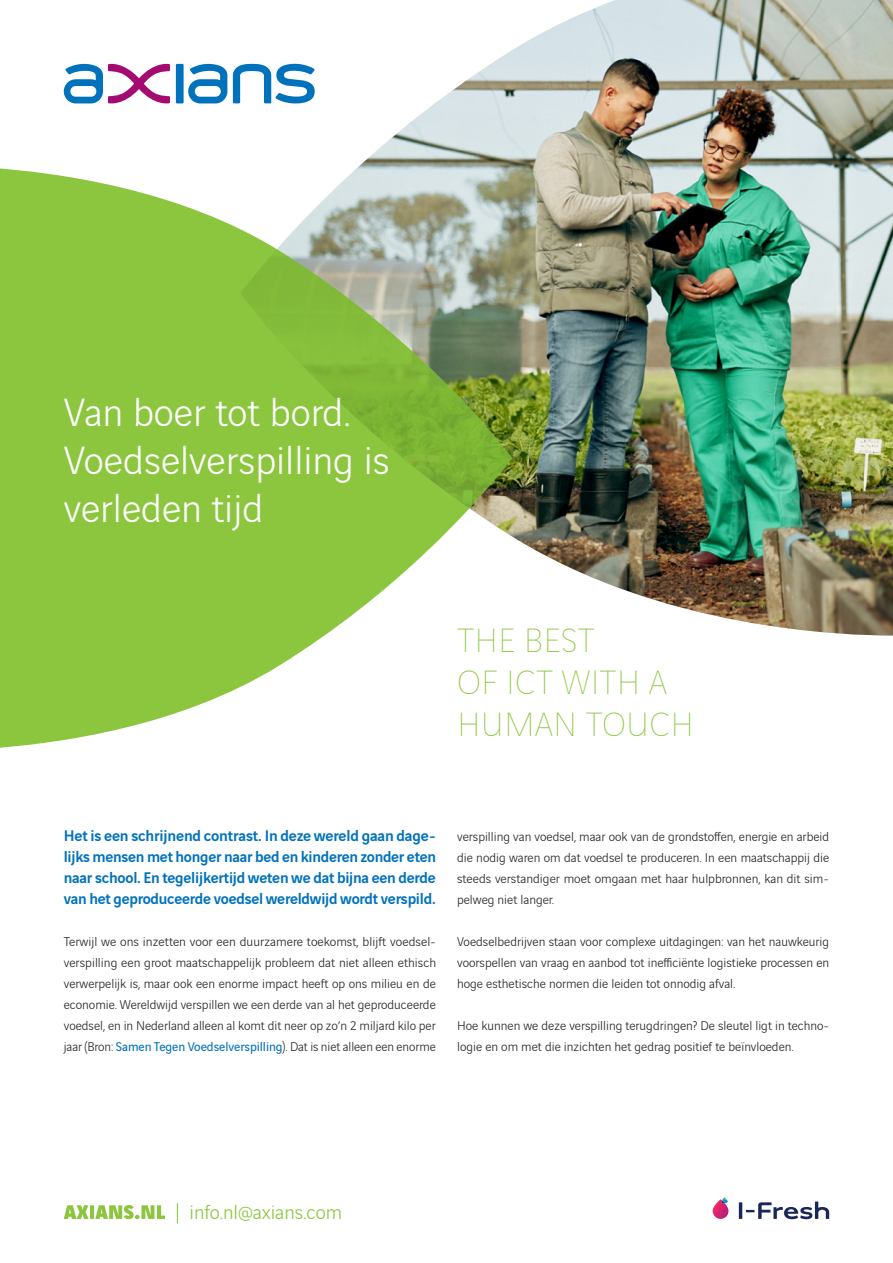
<style>
.page{position:relative;width:893px;height:1263px;background:#fff}
.page>*{position:absolute;margin:0;border:0;box-sizing:border-box;transform-origin:0 0}
.Cover_-_Titel{font:300 42px/48px "Vinci Sans";color:#fff}
.Cover_-_Pay-off{font:200 36px/42px "Vinci Sans";letter-spacing:.02em;color:#8bc63e}
.t1{font:300 21px "Vinci Sans";color:#8bc63e}
.Inleiding{font:500 16.5px/21px "Vinci Sans";letter-spacing:-.015em;color:#0072bc;text-align:justify}
.Tekst{font:300 13.5px/21px "Vinci Sans";color:#231f20;text-align:justify}
.s1{font-weight:400;color:#0072bc}
</style>
<div class="page">
<hr style="left:739px;top:1202px;width:3px;height:17px;background:#182757">
<svg style="left:746px;top:1201px;width:83px;height:18px"></svg>
<svg style="left:713px;top:1197px;width:16px;height:22px"></svg>
<svg style="left:64px;top:1203px;width:114px;height:20px"></svg>
<div style="left:176px;top:64px;width:8px;height:39px;background:#0072bc"></div>
<svg style="left:64px;top:64px;width:106px;height:39px"></svg>
<svg style="left:188px;top:64px;width:52px;height:39px"></svg>
<img style="left:240px;top:0;width:653px;height:636px">
<svg style="left:0;top:168px;width:512px;height:580px;fill:#8bc63e"></svg>
<p class="Cover_-_Titel" style="left:64px;top:385px;width:328px">Van boer tot bord.<br>Voedselverspilling is verleden tijd</p>
<p class="Cover_-_Pay-off" style="left:457px;top:617px;width:238px">THE BEST<br>OF ICT WITH A<br>HUMAN TOUCH</p>
<p class="Inleiding" style="left:64px;top:823px;width:374px">Het is een schrijnend contrast. In deze wereld gaan dage&shy;lijks mensen met honger naar bed en kinderen zonder eten naar school. En tegelijkertijd weten we dat bijna een derde van het geproduceerde voedsel wereldwijd wordt verspild.</p>
<p class="Tekst" style="left:64px;top:930px;width:374px">Terwijl we ons inzetten voor een duurzamere toekomst, blijft voedsel&shy;verspilling een groot maatschappelijk probleem dat niet alleen ethisch verwerpelijk is, maar ook een enorme impact heeft op ons milieu en de economie. Wereldwijd verspillen we een derde van al het geproduceerde voedsel, en in Nederland alleen al komt dit neer op zo’n 2 miljard kilo per jaar (Bron: <span class="s1">Samen Tegen Voedselverspilling</span>). Dat is niet alleen een enorme</p>
<p class="Tekst" style="left:457px;top:825px;width:374px">verspilling van voedsel, maar ook van de grondstoffen, energie en arbeid die nodig waren om dat voedsel te produceren. In een maatschappij die steeds verstandiger moet omgaan met haar hulpbronnen, kan dit sim&shy;pelweg niet langer.</p>
<p class="Tekst" style="left:457px;top:930px;width:374px">Voedselbedrijven staan voor complexe uitdagingen: van het nauwkeurig voorspellen van vraag en aanbod tot inefficiënte logistieke processen en hoge esthetische normen die leiden tot onnodig afval.</p>
<p class="Tekst" style="left:457px;top:1014px;width:374px">Hoe kunnen we deze verspilling terugdringen? De sleutel ligt in techno&shy;logie en om met die inzichten het gedrag positief te beïnvloeden.</p>
<p class="t1" style="left:189px;top:1197px;width:154px">info.nl@axians.com</p>
</div>
